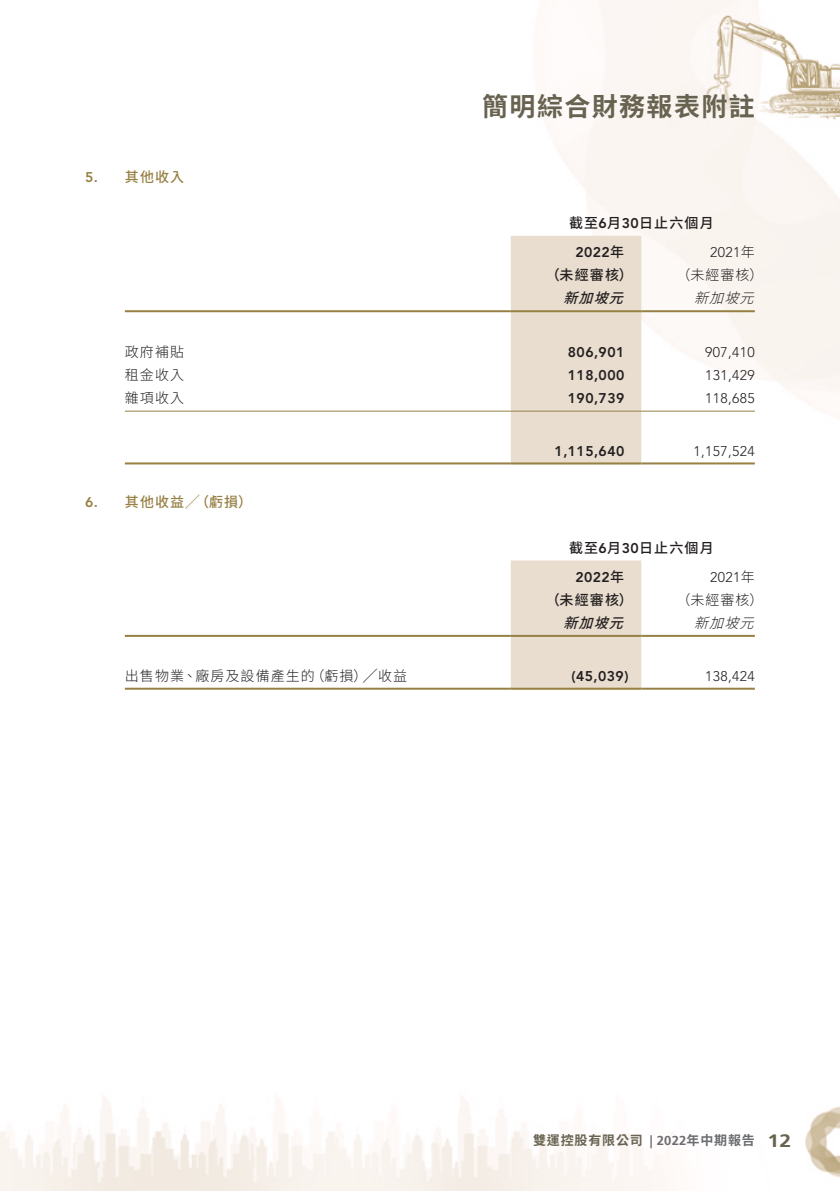
<style>
.page{position:relative;width:840px;height:1191px;background:#fff}
.page>*{position:absolute;margin:0;border:0;box-sizing:border-box;transform-origin:0 0}
.t1{font:700 26px "Source Han Sans TC";letter-spacing:.055em;color:#686351}
.t2{font:700 18px "Frutiger LT Std";color:#686351;scale:1.17 1}
.Notes{font:800 14px "Avenir LT Std";letter-spacing:.03em;color:#231f20}
.Notes-2{font:300 14px "Avenir LT Std";letter-spacing:.025em;color:#231f20}
.Notes-3{font:300 14px "Source Han Sans TC";letter-spacing:.075em;color:#231f20}
.Notes-4{font:500 14px "Source Han Sans TC";letter-spacing:.08em;color:#231f20}
.Notes_HD1{font:500 14px "Source Han Sans TC";letter-spacing:.08em;color:#968044}
.Notes-5{font:italic 300 14px "Source Han Sans TC";color:#231f20}
.Notes-6{font:italic 500 14px "Source Han Sans TC";color:#231f20}
.Notes_HD1-2{font:800 14px "Avenir LT Std";color:#968044}
.t3{font:700 13px "Frutiger LT Std";color:#6c6d70}
.t4{font:700 13px "Source Han Sans TC";letter-spacing:.065em;color:#686351}
.s1{font-family:"Avenir LT Std";font-weight:800}
.s2{font-family:"Source Han Sans TC"}
.s3{font-family:"Source Han Sans TC";font-weight:500}
</style>
<div class="page">
<img style="left:0;top:0;width:839px;height:1191px">
<div style="left:510px;top:236px;width:131px;height:226px;background:#e8ddce"></div>
<hr style="left:125px;top:310px;width:385px;height:2px;background:#968044">
<hr style="left:510px;top:310px;width:131px;height:2px;background:#968044">
<hr style="left:641px;top:310px;width:113px;height:2px;background:#968044">
<hr style="left:125px;top:410px;width:385px;height:1px;background:#968044">
<hr style="left:510px;top:410px;width:131px;height:1px;background:#968044">
<hr style="left:641px;top:410px;width:113px;height:1px;background:#968044">
<hr style="left:125px;top:462px;width:385px;height:2px;background:#968044">
<hr style="left:510px;top:462px;width:131px;height:2px;background:#968044">
<hr style="left:641px;top:462px;width:113px;height:2px;background:#968044">
<div style="left:510px;top:560px;width:131px;height:127px;background:#e8ddce"></div>
<hr style="left:125px;top:635px;width:385px;height:2px;background:#968044">
<hr style="left:510px;top:635px;width:131px;height:2px;background:#968044">
<hr style="left:641px;top:635px;width:113px;height:2px;background:#968044">
<hr style="left:125px;top:687px;width:385px;height:2px;background:#968044">
<hr style="left:510px;top:687px;width:131px;height:2px;background:#968044">
<hr style="left:641px;top:687px;width:113px;height:2px;background:#968044">
<p class="Notes_HD1-2" style="left:85px;top:169px;width:14px">5.</p>
<p class="Notes_HD1" style="left:125px;top:169px;width:61px">其他收入</p>
<p class="Notes-3" style="left:125px;top:343px;width:61px">政府補貼</p>
<p class="Notes-3" style="left:125px;top:366px;width:61px">租金收入</p>
<p class="Notes-3" style="left:125px;top:389px;width:61px">雜項收入</p>
<p class="Notes_HD1-2" style="left:85px;top:494px;width:14px">6.</p>
<p class="Notes_HD1" style="left:125px;top:494px;width:129px">其他收益╱（虧損(</p>
<p class="Notes-3" style="left:310px;top:668px;width:98px">（虧損）╱收益</p>
<p class="Notes-3" style="left:125px;top:668px;width:191px">出售物業、廠房及設備產生的</p>
<h1 class="t1" style="left:482px;top:92px;width:274px">簡明綜合財務報表附註</h1>
<p class="Notes-4" style="left:568px;top:215px;width:146px">截至<span class="s1">6</span>月<span class="s1">30</span>日止六個月</p>
<p class="Notes-2" style="left:709px;top:244px;width:46px">2021<span class="s2">年</span></p>
<p class="Notes" style="left:575px;top:244px;width:50px">2022<span class="s3">年</span></p>
<p class="Notes-4" style="left:545px;top:267px;width:89px">（未經審核）</p>
<p class="Notes-3" style="left:676px;top:267px;width:88px">（未經審核(</p>
<p class="Notes-6" style="left:563px;top:290px;width:72px">新加坡元</p>
<p class="Notes-5" style="left:693px;top:290px;width:71px">新加坡元</p>
<p class="Notes" style="left:567px;top:343px;width:58px">806,901</p>
<p class="Notes-2" style="left:705px;top:343px;width:51px">907,410</p>
<p class="Notes" style="left:567px;top:366px;width:58px">118,000</p>
<p class="Notes-2" style="left:705px;top:366px;width:51px">131,429</p>
<p class="Notes" style="left:567px;top:389px;width:58px">190,739</p>
<p class="Notes-2" style="left:705px;top:389px;width:51px">118,685</p>
<p class="Notes" style="left:554px;top:443px;width:71px">1,115,640</p>
<p class="Notes-2" style="left:693px;top:443px;width:63px">1,157,524</p>
<p class="Notes-4" style="left:568px;top:540px;width:146px">截至<span class="s1">6</span>月<span class="s1">30</span>日止六個月</p>
<p class="Notes-2" style="left:709px;top:569px;width:46px">2021<span class="s2">年</span></p>
<p class="Notes" style="left:575px;top:568px;width:50px">2022<span class="s3">年</span></p>
<p class="Notes-4" style="left:545px;top:592px;width:89px">（未經審核）</p>
<p class="Notes-3" style="left:676px;top:592px;width:88px">（未經審核(</p>
<p class="Notes-6" style="left:563px;top:615px;width:72px">新加坡元</p>
<p class="Notes-5" style="left:693px;top:615px;width:71px">新加坡元</p>
<p class="Notes" style="left:571px;top:668px;width:58px">)45,039(</p>
<p class="Notes-2" style="left:705px;top:668px;width:51px">138,424</p>
<p class="t4" style="left:532px;top:1132px;width:111px">雙運控股有限公司</p>
<p class="t3" style="left:649px;top:1132px;width:107px">| 2022<span class="s2">年中期報告</span></p>
<p class="t2" style="left:766px;top:1129px;width:22px">12</p>
</div>
